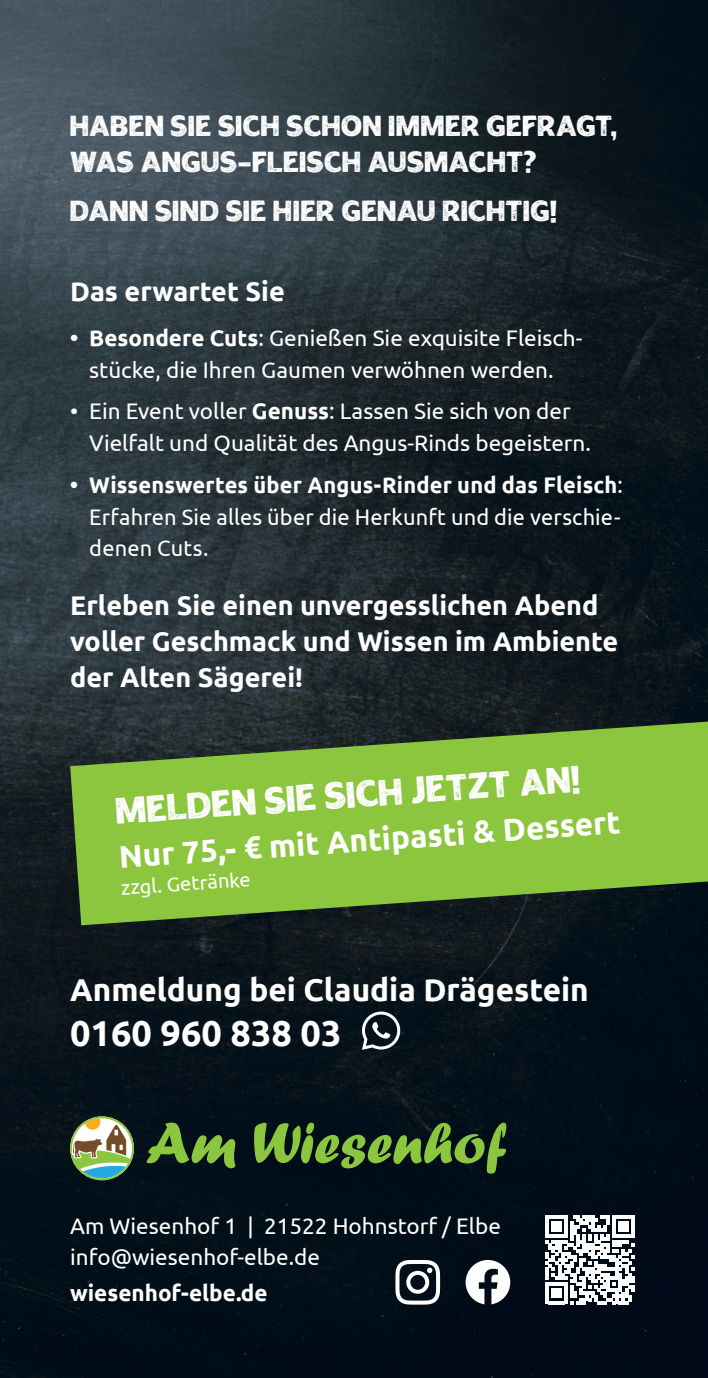
<style>
.page{position:relative;width:708px;height:1378px;background:#fff}
.page>*{position:absolute;margin:0;border:0;box-sizing:border-box;transform-origin:0 0}
.t1{font:700 36px "Ubuntu";color:#fff}
.t2{font:700 31.5px "Ubuntu";color:#fff}
.t3{font:31.5px "Rougant Rough PERSONALUSEONLY Rough";color:#fff}
.t4{font:700 27px/36px "Ubuntu";color:#fff}
.t5{font:24.75px/36px "Rougant Rough PERSONALUSEONLY Rough";letter-spacing:.01em;color:#fff}
.t6{font:22.5px/31.9px "Ubuntu";color:#fff}
.t7{font:700 22.5px "Ubuntu";color:#fff}
.t8{font:20.25px "Ubuntu";color:#fff}
.s1{font-weight:700}
</style>
<div class="page">
<img style="left:0;top:0;width:707px;height:1378px">
<svg style="left:70px;top:721px;width:638px;height:204px;fill:#8bc63e"></svg>
<svg style="left:147px;top:1122px;width:88px;height:46px"></svg>
<svg style="left:254px;top:1122px;width:252px;height:51px"></svg>
<svg style="left:70px;top:1116px;width:64px;height:64px"></svg>
<svg style="left:546px;top:1216px;width:88px;height:88px"></svg>
<svg style="left:362px;top:1011px;width:38px;height:39px"></svg>
<svg style="left:395px;top:1260px;width:45px;height:44px"></svg>
<svg style="left:466px;top:1260px;width:44px;height:44px"></svg>
<p class="t5" style="left:70px;top:109px;width:548px">HABEN SIE SICH SCHON IMMER GEFRAGT,<br>WAS ANGUS-FLEISCH AUSMACHT?</p>
<p class="t5" style="left:70px;top:194px;width:488px">DANN SIND SIE HIER GENAU RICHTIG!</p>
<p class="t4" style="left:70px;top:273px;width:216px">Das erwartet Sie</p>
<p class="t6" style="left:70px;top:321px;width:514px;text-align:center"><span class="s1">• Besondere Cuts</span>: Genießen Sie exquisite Fleisch&shy;stücke, die Ihren Gaumen verwöhnen werden.</p>
<p class="t6" style="left:89px;top:394px;width:503px;text-indent:-19px">• Ein Event voller <span class="s1">Genuss</span>: Lassen Sie sich von der<br>Vielfalt und Qualität des Angus-Rinds begeistern.</p>
<p class="t6" style="left:89px;top:468px;width:535px;text-align:justify;text-indent:-19px"><span class="s1">• Wissenswertes über Angus-Rinder und das Fleisch</span>:<br>Erfahren Sie alles über die Herkunft und die verschie&shy;denen Cuts.</p>
<p class="t4" style="left:70px;top:587px;width:550px">Erleben Sie einen unvergesslichen Abend voller Geschmack und Wissen im Ambiente der Alten Sägerei!</p>
<h2 class="t3" style="left:115px;top:795px;width:467px;rotate:-4deg">MELDEN SIE SICH JETZT AN!</h2>
<h2 class="t2" style="left:118px;top:838px;width:504px;rotate:-4deg">Nur 75,- € mit Antipasti &amp; Dessert</h2>
<p class="t8" style="left:120px;top:875px;width:131px;rotate:-4deg">zzgl. Getränke</p>
<h2 class="t2" style="left:70px;top:970px;width:520px">Anmeldung bei Claudia Drägestein</h2>
<h1 class="t1" style="left:70px;top:1011px;width:273px">0160 960 838 03</h1>
<p class="t6" style="left:70px;top:1209px;width:432px">Am Wiesenhof 1 | 21522 Hohnstorf / Elbe info@wiesenhof-elbe.de</p>
<p class="t7" style="left:70px;top:1279px;width:199px">wiesenhof-elbe.de</p>
</div>
